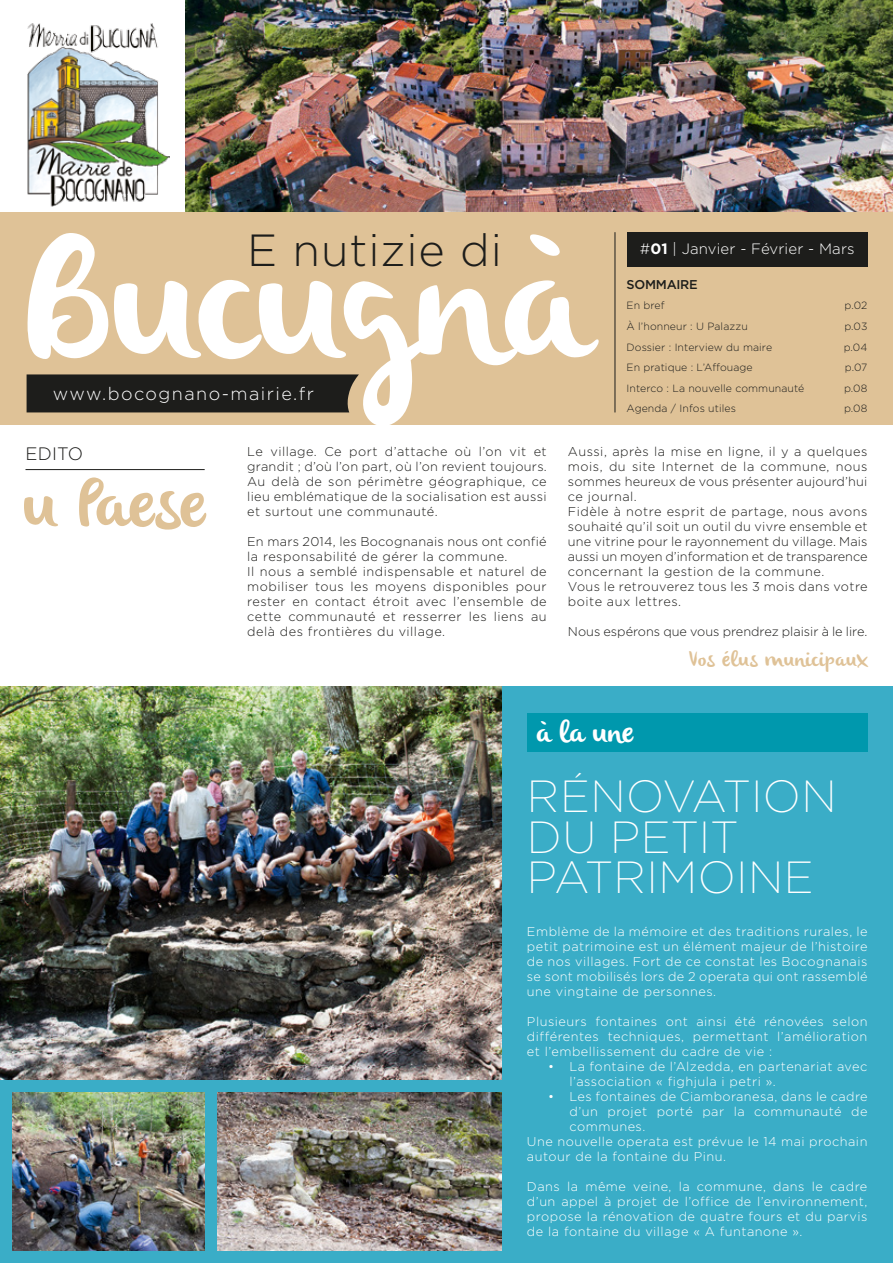
<style>
.page{position:relative;width:893px;height:1263px;background:#fff}
.page>*{position:absolute;margin:0;border:0;box-sizing:border-box;transform-origin:0 0}
.t1{font:176.85px "olivier";color:#fff}
.t2{font:69.15px "olivier";color:#dfc297}
.t3{font:200 45px/40.5px "Gotham";letter-spacing:.01em;color:#fff}
.t4{font:300 45px "Gotham";letter-spacing:.02em;color:#1d1d1b}
.t5{font:30px "olivier";color:#fff}
.t6{font:21px "olivier";letter-spacing:.035em;color:#dfc297}
.t7{font:300 18px "Gotham";letter-spacing:.08em;color:#fff}
.t8{font:300 18px "Gotham";letter-spacing:.01em;color:#1d1d1b}
.t9{font:300 15px "Gotham";letter-spacing:.01em;color:#fff}
.t10{font:300 12.75px/15px "Gotham";letter-spacing:.03em;color:#1d1d1b}
.t11{font:300 12.75px/15px "Gotham";letter-spacing:.04em;color:#fff;text-align:justify}
.t12{font:300 12.75px "Gotham";color:#1d1d1b}
.t13{font:500 12.75px "Gotham";letter-spacing:-.02em;color:#1d1d1b}
.t14{font:300 10.5px "Gotham";letter-spacing:.01em;color:#1d1d1b}
.s1{font-weight:700}
</style>
<div class="page">
<div style="left:0;top:685px;width:893px;height:578px;background:#3aadc7"></div>
<img style="left:0;top:685px;width:502px;height:395px">
<img style="left:13px;top:1093px;width:192px;height:157px">
<img style="left:217px;top:1093px;width:285px;height:157px">
<img style="left:185px;top:0;width:708px;height:213px">
<div style="left:0;top:213px;width:893px;height:212px;background:#dfc297"></div>
<img style="left:27px;top:23px;width:142px;height:184px">
<div style="left:627px;top:232px;width:240px;height:34px;background:#1d1d1b"></div>
<div style="left:527px;top:713px;width:340px;height:38px;background:#0098ad"></div>
<hr style="left:26px;top:469px;width:179px;height:1px;background:#1d1d1b">
<div style="left:27px;top:374px;width:332px;height:38px;background:#1d1d1b"></div>
<hr style="left:615px;top:232px;width:1px;height:180px;background:#1d1d1b">
<h1 class="t1" style="left:26px;top:199px;width:565px">Bucugnà</h1>
<h3 class="t4" style="left:247px;top:222px;width:256px">E nutizie di</h3>
<h3 class="t7" style="left:53px;top:382px;width:263px">www.bocognano-mairie.fr</h3>
<p class="t9" style="left:640px;top:239px;width:216px">#<span class="s1">01</span> | Janvier - Février - Mars</p>
<p class="t13" style="left:627px;top:276px;width:73px">SOMMAIRE</p>
<p class="t14" style="left:627px;top:299px;width:40px">En bref</p>
<p class="t14" style="left:845px;top:299px;width:24px">p.02</p>
<p class="t14" style="left:627px;top:319px;width:123px">À l’honneur : U Palazzu</p>
<p class="t14" style="left:844px;top:319px;width:25px">p.03</p>
<p class="t14" style="left:627px;top:340px;width:147px">Dossier : Interview du maire</p>
<p class="t14" style="left:844px;top:340px;width:25px">p.04</p>
<p class="t14" style="left:627px;top:361px;width:128px">En pratique : L’Affouage</p>
<p class="t14" style="left:845px;top:361px;width:24px">p.07</p>
<p class="t14" style="left:627px;top:381px;width:179px">Interco : La nouvelle communauté</p>
<p class="t14" style="left:844px;top:381px;width:25px">p.08</p>
<p class="t14" style="left:627px;top:402px;width:111px">Agenda / Infos utiles</p>
<p class="t14" style="left:844px;top:402px;width:25px">p.08</p>
<h3 class="t8" style="left:26px;top:442px;width:59px">EDITO</h3>
<p class="t10" style="left:247px;top:444px;width:301px;text-align:justify">Le village. Ce port d’attache où l’on vit et grandit ; d’où l’on part, où l’on revient toujours.<br>Au delà de son périmètre géographique, ce lieu emblématique de la socialisation est aussi et surtout une communauté.</p>
<p class="t10" style="left:247px;top:534px;width:301px">En mars 2014, les Bocognanais nous ont confié la responsabilité de gérer la commune.<br>Il nous a semblé indispensable et naturel de mobiliser tous les moyens disponibles pour rester en contact étroit avec l’ensemble de cette communauté et resserrer les liens au delà des frontières du village.</p>
<h2 class="t2" style="left:23px;top:464px;width:185px">u Paese</h2>
<p class="t10" style="left:568px;top:444px;width:301px">Aussi, après la mise en ligne, il y a quelques mois, du site Internet de la commune, nous sommes heureux de vous présenter aujourd’hui ce journal.<br>Fidèle à notre esprit de partage, nous avons souhaité qu’il soit un outil du vivre ensemble et une vitrine pour le rayonnement du village. Mais aussi un moyen d’information et de transparence concernant la gestion de la commune.<br>Vous le retrouverez tous les 3 mois dans votre boite aux lettres.</p>
<p class="t12" style="left:568px;top:623px;width:301px">Nous espérons que vous prendrez plaisir à le lire.</p>
<h3 class="t6" style="left:689px;top:647px;width:180px">Vos élus municipaux</h3>
<h3 class="t5" style="left:536px;top:715px;width:99px">à la une</h3>
<h3 class="t3" style="left:527px;top:775px;width:311px">RÉNOVATION<br>DU PETIT<br>PATRIMOINE</h3>
<p class="t11" style="left:527px;top:924px;width:342px">Emblème de la mémoire et des traditions rurales, le petit patrimoine est un élément majeur de l’histoire de nos villages. Fort de ce constat les Bocognanais se sont mobilisés lors de 2 operata qui ont rassemblé une vingtaine de personnes.</p>
<p class="t11" style="left:527px;top:1014px;width:342px">Plusieurs fontaines ont ainsi été rénovées selon différentes techniques, permettant l’amélioration et l’embellissement du cadre de vie :</p>
<p class="t11" style="left:569px;top:1059px;width:299px;text-indent:-21px">• La fontaine de l’Alzedda, en partenariat avec l’association « fighjula i petri ».</p>
<p class="t11" style="left:548px;top:1089px;width:321px">• Les fontaines de Ciamboranesa, dans le cadre</p>
<p class="t11" style="left:569px;top:1104px;width:299px">d’un projet porté par la communauté de</p>
<p class="t11" style="left:569px;top:1119px;width:77px">communes.</p>
<p class="t11" style="left:527px;top:1134px;width:342px">Une nouvelle operata est prévue le 14 mai prochain</p>
<p class="t11" style="left:527px;top:1149px;width:201px">autour de la fontaine du Pinu.</p>
<p class="t11" style="left:527px;top:1179px;width:342px">Dans la même veine, la commune, dans le cadre d’un appel à projet de l’office de l’environnement, propose la rénovation de quatre fours et du parvis de la fontaine du village « A funtanone ».</p>
</div>
